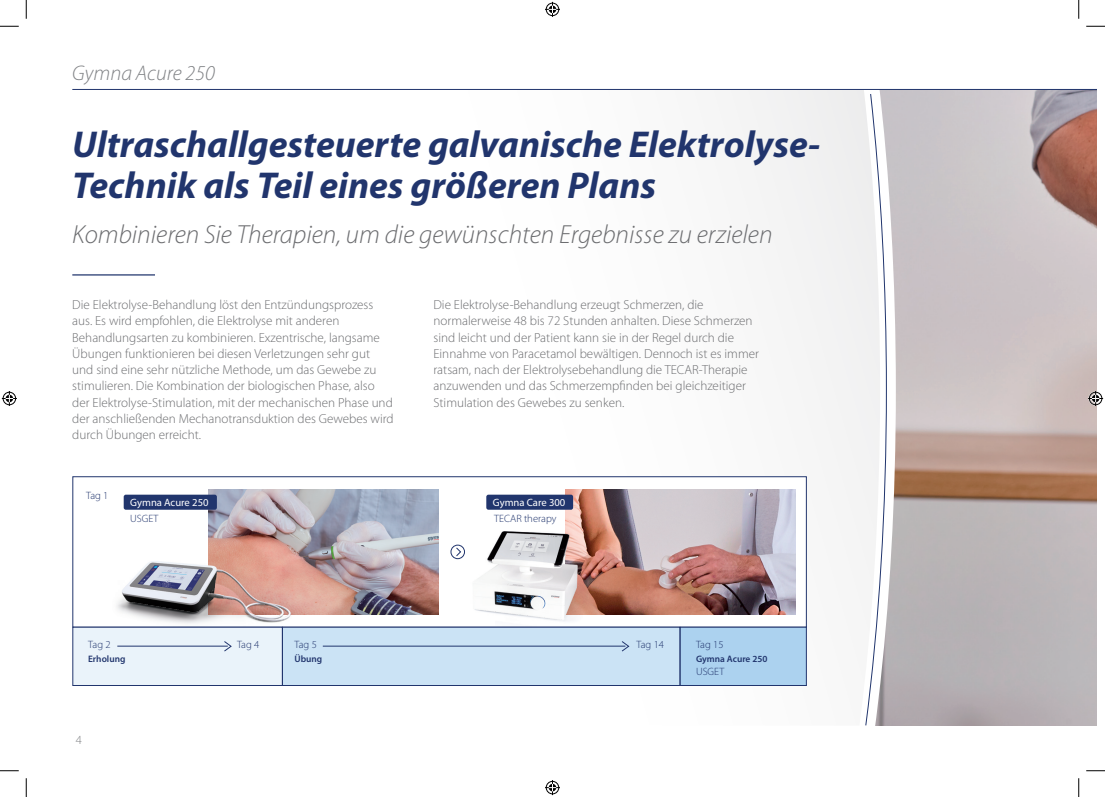
<style>
.page{position:relative;width:1105px;height:797px;background:#fff}
.page>*{position:absolute;margin:0;border:0;box-sizing:border-box;transform-origin:0 0}
.t1{font:italic 700 37.5px/41.2px "Myriad Pro";color:#21356d}
.t2{font:italic 300 26.25px "Myriad Pro";color:#6c6d70}
.t3{font:italic 300 21.25px "Myriad Pro";color:#808285}
.t4{font:300 13.12px/16.2px "Myriad Pro";color:#6c6d70}
.t5{font:300 12.5px "Myriad Pro";color:#808285}
.t6{font:300 10.62px "Myriad Pro";color:#21356d}
.t7{font:10.62px "Myriad Pro";color:#fff}
.t8{font:600 9.38px "Myriad Pro";color:#21356d}
</style>
<div class="page">
<img style="left:896px;top:90px;width:200px;height:635px">
<svg style="left:865px;top:90px;width:31px;height:636px"></svg>
<svg style="left:435px;top:90px;width:445px;height:596px"></svg>
<svg style="left:865px;top:94px;width:22px;height:631px"></svg>
<hr style="left:72px;top:89px;width:1024px;height:1px;background:#21356d">
<div style="left:73px;top:476px;width:733px;height:151px;background:#fff;border:1px solid #21356d"></div>
<div style="left:73px;top:627px;width:209px;height:58px;background:#eaf3fa"></div>
<div style="left:282px;top:627px;width:398px;height:58px;background:#cbe3f5;border:1px solid #21356d"></div>
<div style="left:680px;top:627px;width:126px;height:58px;background:#acd2ef;border:1px solid #21356d"></div>
<img style="left:209px;top:489px;width:230px;height:125px">
<img style="left:565px;top:489px;width:230px;height:125px">
<img style="left:117px;top:631px;width:167px;height:30px">
<img style="left:97px;top:510px;width:213px;height:121px">
<div style="left:124px;top:494px;width:93px;height:15px;background:#21356d;border-radius:2px"></div>
<img style="left:439px;top:509px;width:174px;height:120px">
<svg style="left:451px;top:545px;width:13px;height:13px"></svg>
<div style="left:451px;top:545px;width:14px;height:14px;border:1px solid #21356d;border-radius:50%"></div>
<svg style="left:456px;top:547px;width:5px;height:9px"></svg>
<hr style="left:72px;top:274px;width:83px;height:1px;background:#21356d">
<hr style="left:117px;top:646px;width:111px;height:1px;background:#21356d">
<hr style="left:323px;top:646px;width:302px;height:1px;background:#21356d">
<svg style="left:224px;top:641px;width:8px;height:10px"></svg>
<svg style="left:622px;top:641px;width:7px;height:10px"></svg>
<div style="left:486px;top:494px;width:87px;height:15px;background:#21356d;border-radius:2px"></div>
<svg style="left:0;top:25px;width:19px;height:2px"></svg>
<svg style="left:1086px;top:25px;width:19px;height:2px"></svg>
<svg style="left:0;top:770px;width:19px;height:1px"></svg>
<svg style="left:1086px;top:770px;width:19px;height:1px"></svg>
<svg style="left:25px;top:0;width:2px;height:19px"></svg>
<svg style="left:25px;top:778px;width:2px;height:19px"></svg>
<svg style="left:1078px;top:0;width:1px;height:19px"></svg>
<svg style="left:1078px;top:778px;width:1px;height:19px"></svg>
<svg style="left:545px;top:2px;width:15px;height:15px"></svg>
<svg style="left:545px;top:780px;width:15px;height:15px"></svg>
<svg style="left:2px;top:391px;width:15px;height:15px"></svg>
<svg style="left:1088px;top:391px;width:15px;height:15px"></svg>
<p class="t3" style="left:72px;top:61px;width:144px">Gymna Acure 250</p>
<p class="t1" style="left:72px;top:125px;width:749px">Ultraschallgesteuerte galvanische Elektrolyse-<br>Technik als Teil eines größeren Plans</p>
<p class="t2" style="left:72px;top:220px;width:702px">Kombinieren Sie Therapien, um die gewünschten Ergebnisse zu erzielen</p>
<p class="t4" style="left:72px;top:297px;width:323px">Die Elektrolyse-Behandlung löst den Entzündungsprozess aus. Es wird empfohlen, die Elektrolyse mit anderen Behandlungsarten zu kombinieren. Exzentrische, langsame Übungen funktionieren bei diesen Verletzungen sehr gut und sind eine sehr nützliche Methode, um das Gewebe zu stimulieren. Die Kombination der biologischen Phase, also der Elektrolyse-Stimulation, mit der mechanischen Phase und der anschließenden Mechanotransduktion des Gewebes wird durch Übungen erreicht.</p>
<p class="t4" style="left:433px;top:297px;width:327px">Die Elektrolyse-Behandlung erzeugt Schmerzen, die normalerweise 48 bis 72 Stunden anhalten. Diese Schmerzen sind leicht und der Patient kann sie in der Regel durch die Einnahme von Paracetamol bewältigen. Dennoch ist es immer ratsam, nach der Elektrolysebehandlung die TECAR-Therapie anzuwenden und das Schmerzempfinden bei gleichzeitiger Stimulation des Gewebes zu senken.</p>
<p class="t6" style="left:86px;top:489px;width:24px">Tag 1</p>
<p class="t7" style="left:130px;top:497px;width:80px">Gymna Acure 250</p>
<p class="t7" style="left:493px;top:497px;width:74px">Gymna Care 300</p>
<p class="t6" style="left:130px;top:512px;width:30px">USGET</p>
<p class="t6" style="left:494px;top:512px;width:64px">TECAR therapy</p>
<p class="t6" style="left:88px;top:639px;width:24px">Tag 2</p>
<p class="t6" style="left:237px;top:639px;width:24px">Tag 4</p>
<p class="t6" style="left:295px;top:639px;width:24px">Tag 5</p>
<p class="t6" style="left:636px;top:639px;width:29px">Tag 14</p>
<p class="t6" style="left:696px;top:639px;width:29px">Tag 15</p>
<p class="t8" style="left:88px;top:653px;width:39px">Erholung</p>
<p class="t8" style="left:294px;top:653px;width:29px">Übung</p>
<p class="t8" style="left:696px;top:653px;width:73px">Gymna Acure 250</p>
<p class="t5" style="left:76px;top:732px;width:8px">4</p>
<p class="t6" style="left:696px;top:665px;width:30px">USGET</p>
</div>
